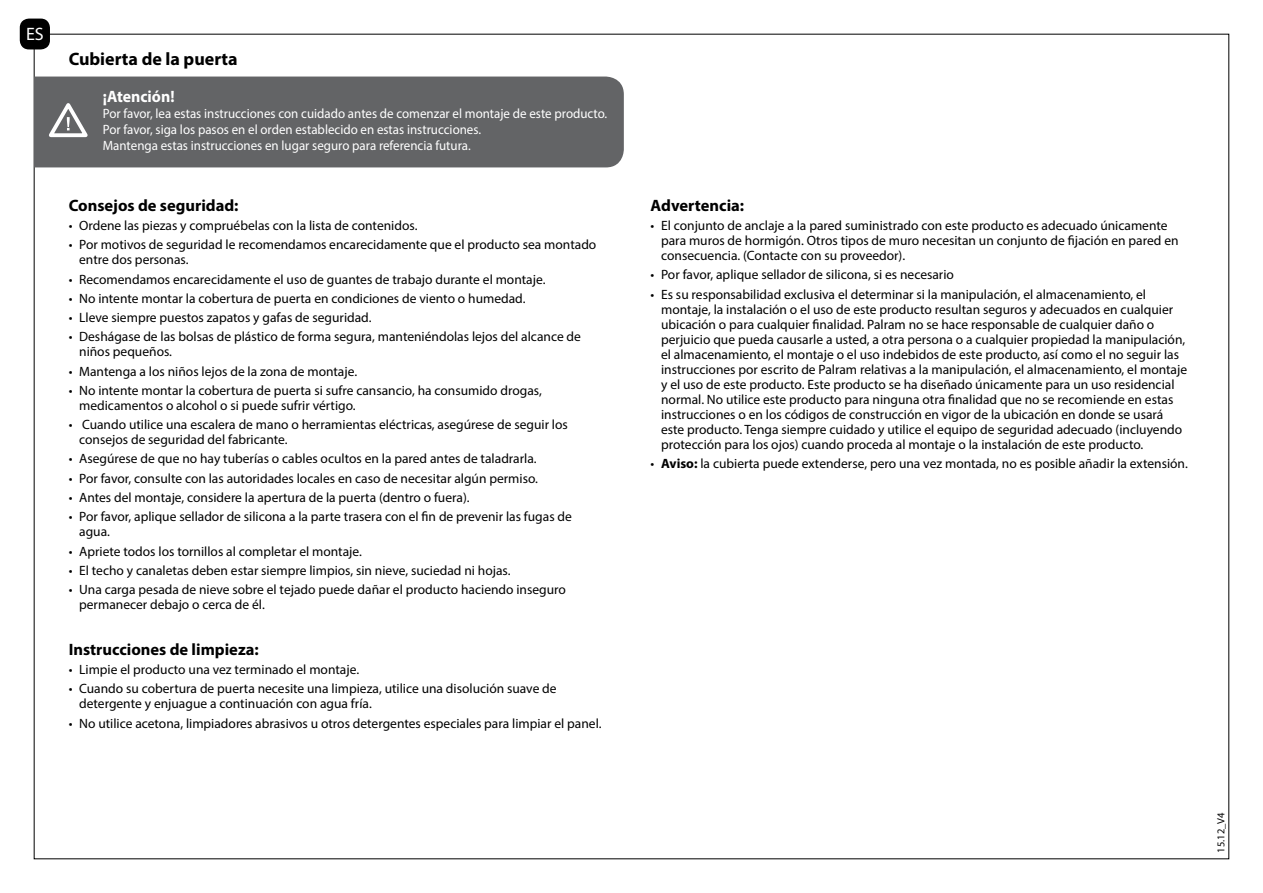
<style>
.page{position:relative;width:1263px;height:893px;background:#fff}
.page>*{position:absolute;margin:0;border:0;box-sizing:border-box;transform-origin:0 0}
.t1{font:700 18px "Myriad Pro";color:#000}
.t2{font:18px "Myriad Pro";color:#fff}
.t3{font:700 16.5px "Myriad Pro";color:#000}
.t4{font:700 16.5px "Myriad Pro";color:#fff;scale:.96 1}
.t5{font:13.5px/15px "Myriad Pro";color:#000}
.t6{font:13.5px/16.2px "Myriad Pro";color:#fff;scale:.96 1}
.t7{font:10.5px "Myriad Pro";color:#000}
.s1{font-weight:700}
</style>
<div class="page">
<div style="left:34px;top:77px;width:590px;height:90px;background:#636466"></div>
<svg style="left:44px;top:100px;width:48px;height:39px"></svg>
<div style="left:21px;top:19px;width:28px;height:30px;background:#000;border-radius:9px"></div>
<div style="left:20px;top:19px;width:30px;height:30px;border:2px solid #000;border-radius:9px"></div>
<h1 class="t2" style="left:26px;top:23px;width:19px">ES</h1>
<h1 class="t1" style="left:69px;top:47px;width:171px">Cubierta de la puerta</h1>
<p class="t4" style="left:103px;top:85px;width:76px">¡Atención!</p>
<p class="t6" style="left:103px;top:105px;width:527px">Por favor, lea estas instrucciones con cuidado antes de comenzar el montaje de este producto.<br>Por favor, siga los pasos en el orden establecido en estas instrucciones.<br>Mantenga estas instrucciones en lugar seguro para referencia futura.</p>
<p class="t3" style="left:69px;top:195px;width:171px">Consejos de seguridad:</p>
<p class="t5" style="left:79px;top:218px;width:340px">Ordene las piezas y compruébelas con la lista de contenidos.</p>
<p class="t5" style="left:69px;top:218px;width:5px">•</p>
<p class="t5" style="left:69px;top:237px;width:5px">•</p>
<p class="t5" style="left:79px;top:237px;width:519px">Por motivos de seguridad le recomendamos encarecidamente que el producto sea montado</p>
<p class="t5" style="left:79px;top:250px;width:468px;line-height:19.2px">entre dos personas.<br>Recomendamos encarecidamente el uso de guantes de trabajo durante el montaje.</p>
<p class="t5" style="left:69px;top:271px;width:5px">•</p>
<p class="t5" style="left:69px;top:291px;width:5px">•</p>
<p class="t5" style="left:79px;top:291px;width:448px">No intente montar la cobertura de puerta en condiciones de viento o humedad.</p>
<p class="t5" style="left:69px;top:310px;width:5px">•</p>
<p class="t5" style="left:79px;top:310px;width:294px">Lleve siempre puestos zapatos y gafas de seguridad.</p>
<p class="t5" style="left:69px;top:329px;width:5px">•</p>
<p class="t5" style="left:79px;top:329px;width:503px">Deshágase de las bolsas de plástico de forma segura, manteniéndolas lejos del alcance de</p>
<p class="t5" style="left:79px;top:342px;width:279px;line-height:19.2px">niños pequeños.<br>Mantenga a los niños lejos de la zona de montaje.</p>
<p class="t5" style="left:69px;top:363px;width:5px">•</p>
<p class="t5" style="left:69px;top:383px;width:5px">•</p>
<p class="t5" style="left:69px;top:417px;width:5px">•</p>
<p class="t5" style="left:79px;top:383px;width:464px">No intente montar la cobertura de puerta si sufre cansancio, ha consumido drogas,</p>
<p class="t5" style="left:79px;top:396px;width:490px;line-height:19.2px">medicamentos o alcohol o si puede sufrir vértigo.<br>Cuando utilice una escalera de mano o herramientas eléctricas, asegúrese de seguir los</p>
<p class="t5" style="left:79px;top:430px;width:459px;line-height:19.2px">consejos de seguridad del fabricante.<br>Asegúrese de que no hay tuberías o cables ocultos en la pared antes de taladrarla.</p>
<p class="t5" style="left:69px;top:451px;width:5px">•</p>
<p class="t5" style="left:69px;top:470px;width:5px">•</p>
<p class="t5" style="left:79px;top:470px;width:460px">Por favor, consulte con las autoridades locales en caso de necesitar algún permiso.</p>
<p class="t5" style="left:79px;top:490px;width:392px">Antes del montaje, considere la apertura de la puerta (dentro o fuera .(</p>
<p class="t5" style="left:69px;top:490px;width:5px">•</p>
<p class="t5" style="left:69px;top:509px;width:5px">•</p>
<p class="t5" style="left:79px;top:509px;width:494px">Por favor, aplique sellador de silicona a la parte trasera con el fin de prevenir las fugas de</p>
<p class="t5" style="left:79px;top:522px;width:284px;line-height:19.2px">agua.<br>Apriete todos los tornillos al completar el montaje.</p>
<p class="t5" style="left:69px;top:543px;width:5px">•</p>
<p class="t5" style="left:69px;top:562px;width:5px">•</p>
<p class="t5" style="left:69px;top:582px;width:5px">•</p>
<p class="t5" style="left:79px;top:562px;width:433px">El techo y canaletas deben estar siempre limpios, sin nieve, suciedad ni hojas.</p>
<p class="t5" style="left:79px;top:582px;width:488px">Una carga pesada de nieve sobre el tejado puede dañar el producto haciendo inseguro</p>
<p class="t5" style="left:79px;top:597px;width:187px">permanecer debajo o cerca de él.</p>
<p class="t3" style="left:69px;top:638px;width:192px">Instrucciones de limpieza:</p>
<p class="t5" style="left:79px;top:662px;width:281px">Limpie el producto una vez terminado el montaje.</p>
<p class="t5" style="left:69px;top:662px;width:5px">•</p>
<p class="t5" style="left:79px;top:681px;width:479px">Cuando su cobertura de puerta necesite una limpieza, utilice una disolución suave de</p>
<p class="t5" style="left:69px;top:681px;width:5px">•</p>
<p class="t5" style="left:79px;top:694px;width:524px;line-height:19.2px">detergente y enjuague a continuación con agua fría.<br>No utilice acetona, limpiadores abrasivos u otros detergentes especiales para limpiar el panel.</p>
<p class="t5" style="left:69px;top:715px;width:5px">•</p>
<p class="t3" style="left:651px;top:195px;width:95px">Advertencia:</p>
<p class="t5" style="left:661px;top:218px;width:508px">El conjunto de anclaje a la pared suministrado con este producto es adecuado únicamente</p>
<p class="t5" style="left:651px;top:218px;width:5px">•</p>
<p class="t5" style="left:661px;top:233px;width:519px">para muros de hormigón. Otros tipos de muro necesitan un conjunto de fijación en pared en consecuencia (. Contacte con su proveedor .(</p>
<p class="t5" style="left:661px;top:267px;width:294px">Por favor, aplique sellador de silicona, si es necesario</p>
<p class="t5" style="left:651px;top:267px;width:5px">•</p>
<p class="t5" style="left:651px;top:286px;width:5px">•</p>
<p class="t5" style="left:661px;top:286px;width:486px">Es su responsabilidad exclusiva el determinar si la manipulación, el almacenamiento, el</p>
<p class="t5" style="left:661px;top:301px;width:528px">montaje, la instalación o el uso de este producto resultan seguros y adecuados en cualquier ubicación o para cualquier finalidad. Palram no se hace responsable de cualquier daño o perjuicio que pueda causarle a usted a, otra persona o a cualquier propiedad la manipulación, el almacenamiento, el montaje o el uso indebidos de este producto, así como el no seguir las instrucciones por escrito de Palram relativas a la manipulación, el almacenamiento, el montaje y el uso de este producto. Este producto se ha diseñado únicamente para un uso residencial normal. No utilice este producto para ninguna otra finalidad que no se recomiende en estas instrucciones o en los códigos de construcción en vigor de la ubicación en donde se usará este producto. Tenga siempre cuidado y utilice el equipo de seguridad adecuado (incluyendo protección para los ojos) cuando proceda al montaje o la instalación de este producto.</p>
<p class="t5" style="left:661px;top:456px;width:528px"><span class="s1">Aviso:</span> la cubierta puede extenderse, pero una vez montada, no es posible añadir la extensión.</p>
<p class="t5" style="left:651px;top:456px;width:5px">•</p>
<p class="t7" style="left:1214px;top:853px;width:42px;rotate:-90deg">15.12 4V_</p>
</div>
